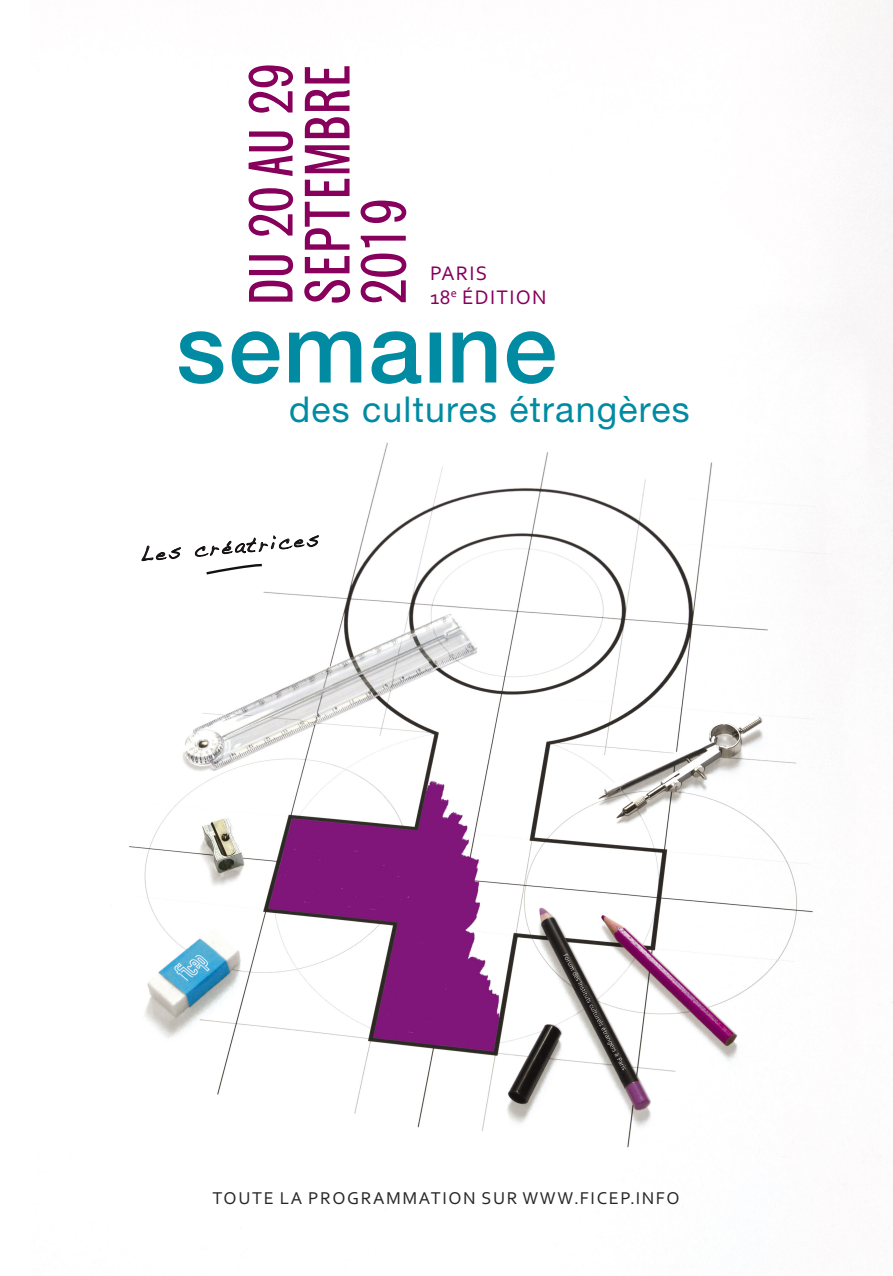
<style>
.page{position:relative;width:893px;height:1276px;background:#fff}
.page>*{position:absolute;margin:0;border:0;box-sizing:border-box;transform-origin:0 0}
.t1{font:500 96.3px "Helvetica Neue";color:#008ba3}
.t2{font:300 condensed 57.9px/56.4px "Grotesque";letter-spacing:-.005em;color:#86005c}
.t3{font:300 condensed 56.4px "Grotesque";letter-spacing:-.015em;color:#86005c}
.t4{font:35.7px "Helvetica Neue";letter-spacing:.035em;color:#008ba3}
.t5{font:20.7px/24.3px "Corbel";letter-spacing:.065em;color:#86005c}
.t6{font:19.8px "Handwriting Dakota";color:#141010}
.t7{font:18px "Corbel";letter-spacing:.09em;color:#272627}
</style>
<div class="page">
<img style="left:111px;top:0;width:782px;height:1207px">
<div style="left:430px;top:332px;width:11px;height:51px;background:#008ba3"></div>
<svg style="left:204px;top:562px;width:60px;height:14px"></svg>
<h3 class="t3" style="left:250px;top:305px;width:243px;rotate:-90deg">DU 20 AU 29</h3>
<h2 class="t2" style="left:303px;top:305px;width:242px;rotate:-90deg">SEPTEMBRE<br>2019</h2>
<p class="t5" style="left:430px;top:260px;width:118px">PARIS<br>18<sup>e</sup> ÉDITION</p>
<h1 class="t1" style="left:176px;top:314px;width:383px">sema ne</h1>
<h3 class="t4" style="left:289px;top:397px;width:402px">des cultures étrangères</h3>
<p class="t6" style="left:139px;top:542px;width:181px;rotate:-5deg">Les créatrices</p>
<p class="t7" style="left:212px;top:1187px;width:469px">TOUTE LA PROGRAMMATION SUR WWW.FICEP.INFO</p>
</div>
